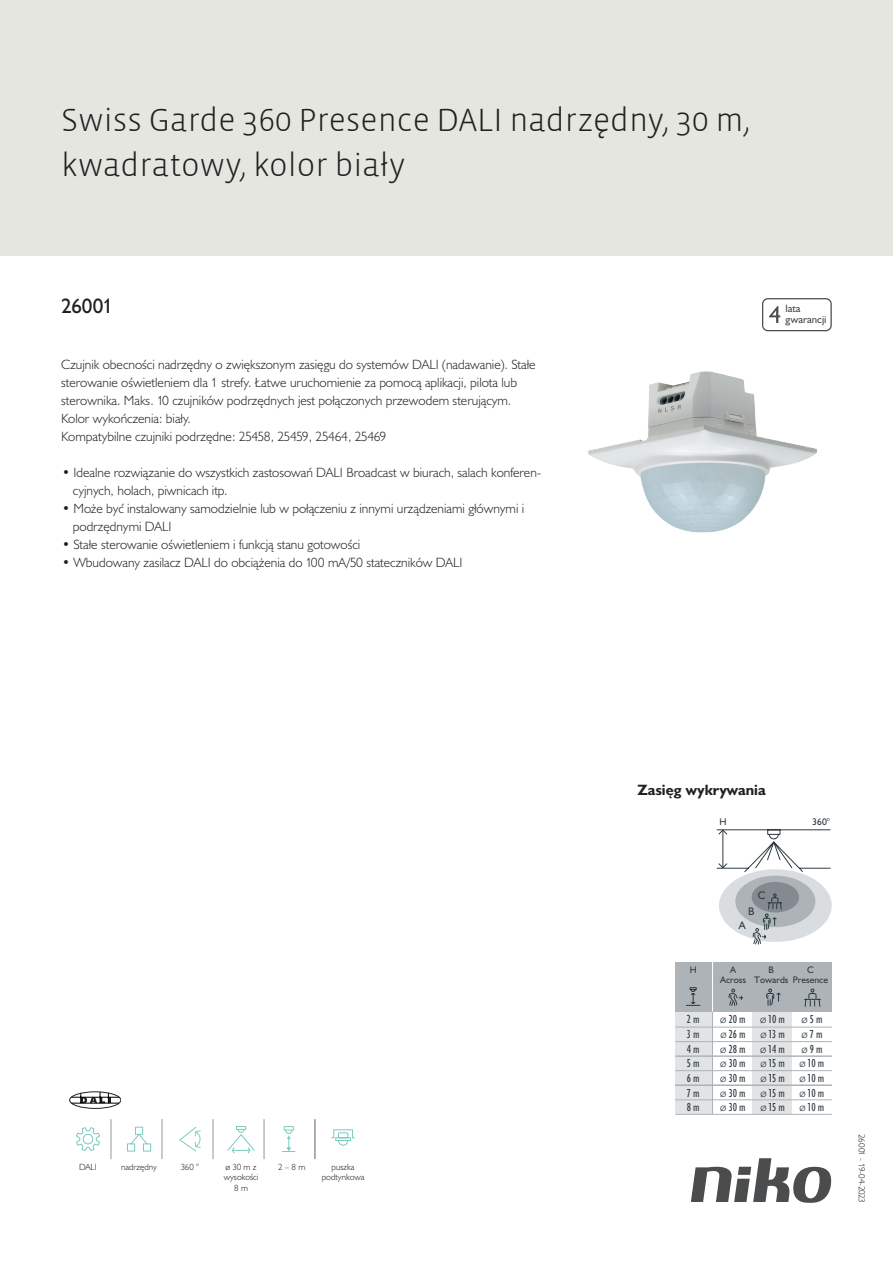
<style>
.page{position:relative;width:893px;height:1263px;background:#fff}
.page>*{position:absolute;margin:0;border:0;box-sizing:border-box;transform-origin:0 0}
.Title_datasheets{font:300 33px/45px "Vista Sans";color:#231f20}
.Article_number{font:21px "Humanist 521 BT";letter-spacing:-.015em;color:#231f20}
.Titles_parts{font:700 15px "Humanist 521 BT";color:#231f20}
.USP_bullets{font:300 13.5px/18px "Humanist 521 BT";color:#231f20}
.USPs{font:300 13.5px/18px "Humanist 521 BT";color:#231f20}
.t1{font:condensed 11.7px/15.6px "Humanist 521 BT";color:#2f3b41}
.t2{font:11.1px "Humanist 521 BT";color:#2f3b41}
.t3{font:10.8px/10.8px "Humanist 521 BT";color:#4b4c4d}
.t4{font:9.75px "Humanist 521 BT";color:#2f3b41}
.t5{font:9.6px/10.2px "Humanist 521 BT";color:#2f3b41}
.icontext{font:300 9px/10.8px "Humanist 521 BT";color:#231f20;text-align:center}
.Revision{font:300 9px "Humanist 521 BT";letter-spacing:-.03em;color:#231f20}
.s1{font-weight:300;font-stretch:normal}
</style>
<div class="page">
<svg style="left:691px;top:1158px;width:141px;height:45px"></svg>
<div style="left:0;top:0;width:893px;height:255px;background:#e6e6e0"></div>
<img style="left:588px;top:371px;width:229px;height:162px">
<svg style="left:76px;top:1127px;width:24px;height:24px"></svg>
<svg style="left:127px;top:1126px;width:25px;height:26px"></svg>
<svg style="left:179px;top:1126px;width:22px;height:26px"></svg>
<svg style="left:227px;top:1126px;width:28px;height:28px"></svg>
<svg style="left:331px;top:1129px;width:24px;height:17px"></svg>
<svg style="left:282px;top:1126px;width:14px;height:26px"></svg>
<hr style="left:314px;top:1119px;width:1px;height:40px;background:#939598">
<hr style="left:111px;top:1119px;width:1px;height:40px;background:#939598">
<hr style="left:162px;top:1119px;width:1px;height:40px;background:#939598">
<hr style="left:213px;top:1119px;width:1px;height:40px;background:#939598">
<hr style="left:264px;top:1119px;width:1px;height:40px;background:#939598">
<hr style="left:315px;top:1119px;width:1px;height:40px;background:#939598">
<div style="left:70px;top:1092px;width:51px;height:16px;border:1px solid #231f20;border-radius:50%"></div>
<hr style="left:71px;top:1103px;width:48px;height:1px;background:#000">
<svg style="left:81px;top:1092px;width:30px;height:11px"></svg>
<hr style="left:71px;top:1097px;width:48px;height:1px;background:#000">
<svg style="left:762px;top:298px;width:70px;height:33px"></svg>
<svg style="left:716px;top:829px;width:115px;height:43px"></svg>
<div style="left:719px;top:869px;width:113px;height:73px;background:#dadddf;border-radius:50%"></div>
<div style="left:735px;top:876px;width:80px;height:51px;background:#adb3b7;border-radius:50%"></div>
<div style="left:752px;top:882px;width:47px;height:30px;background:#848a90;border-radius:50%"></div>
<svg style="left:752px;top:893px;width:30px;height:51px"></svg>
<div style="left:675px;top:1011px;width:37px;height:103px;background:#e1e3e4"></div>
<div style="left:753px;top:1011px;width:39px;height:103px;background:#e1e3e4"></div>
<hr style="left:675px;top:1011px;width:157px;height:1px;background:#adb3b7">
<hr style="left:675px;top:1027px;width:157px;height:1px;background:#adb3b7">
<hr style="left:675px;top:1041px;width:157px;height:1px;background:#adb3b7">
<div style="left:675px;top:962px;width:157px;height:49px;background:#adb3b7"></div>
<svg style="left:766px;top:988px;width:15px;height:18px"></svg>
<svg style="left:686px;top:987px;width:15px;height:19px"></svg>
<hr style="left:712px;top:1009px;width:1px;height:105px;background:#adb3b7">
<svg style="left:804px;top:988px;width:17px;height:19px"></svg>
<hr style="left:712px;top:962px;width:1px;height:49px;background:#fff">
<hr style="left:675px;top:1056px;width:157px;height:1px;background:#adb3b7">
<hr style="left:675px;top:1070px;width:157px;height:1px;background:#adb3b7">
<svg style="left:728px;top:988px;width:15px;height:18px"></svg>
<hr style="left:675px;top:1085px;width:157px;height:1px;background:#adb3b7">
<hr style="left:675px;top:1099px;width:157px;height:1px;background:#adb3b7">
<hr style="left:675px;top:1114px;width:157px;height:1px;background:#adb3b7">
<p class="Title_datasheets" style="left:61px;top:98px;width:690px">Swiss Garde 360 Presence DALI nadrzędny, 30 m, kwadratowy, kolor biały</p>
<p class="Article_number" style="left:61px;top:293px;width:54px">26001</p>
<p class="t3" style="left:785px;top:303px;width:43px">lata gwarancji</p>
<p class="USPs" style="left:61px;top:355px;width:476px">Czujnik obecności nadrzędny o zwiększonym zasięgu do systemów DALI (nadawanie). Stałe sterowanie oświetleniem dla 1 strefy. Łatwe uruchomienie za pomocą aplikacji, pilota lub sterownika. Maks. 10 czujników podrzędnych jest połączonych przewodem sterującym.<br>Kolor wykończenia: biały.<br>Kompatybilne czujniki podrzędne: 25458, 25459, 25464, 25469</p>
<p class="USP_bullets" style="left:73px;top:463px;width:470px;text-indent:-11px">• Idealne rozwiązanie do wszystkich zastosowań DALI Broadcast w biurach, salach konferen&shy;cyjnych, holach, piwnicach itp.</p>
<p class="USP_bullets" style="left:73px;top:499px;width:453px;text-indent:-11px">• Może być instalowany samodzielnie lub w połączeniu z innymi urządzeniami głównymi i podrzędnymi DALI</p>
<p class="USP_bullets" style="left:62px;top:535px;width:300px">• Stałe sterowanie oświetleniem i funkcją stanu gotowości</p>
<p class="USP_bullets" style="left:62px;top:553px;width:402px">• Wbudowany zasilacz DALI do obciążenia do 100 mA/50 stateczników DALI</p>
<p class="icontext" style="left:79px;top:1161px;width:19px">DALI</p>
<p class="icontext" style="left:121px;top:1161px;width:38px">nadrzędny</p>
<p class="icontext" style="left:181px;top:1161px;width:20px">360 °</p>
<p class="icontext" style="left:224px;top:1161px;width:36px">ø 30 m z wysokości<br>8 m</p>
<p class="icontext" style="left:322px;top:1161px;width:44px">puszka podtynkowa</p>
<p class="icontext" style="left:278px;top:1161px;width:29px">2 – 8 m</p>
<p class="Titles_parts" style="left:637px;top:781px;width:130px">Zasięg wykrywania</p>
<p class="t4" style="left:719px;top:816px;width:9px">H</p>
<p class="t2" style="left:758px;top:888px;width:9px">C</p>
<p class="t2" style="left:748px;top:904px;width:8px">B</p>
<p class="t2" style="left:739px;top:918px;width:8px">A</p>
<p class="t4" style="left:812px;top:816px;width:19px">360°</p>
<p class="t5" style="left:690px;top:965px;width:8px">H</p>
<p class="t5" style="left:807px;top:965px;width:8px">C</p>
<p class="t5" style="left:720px;top:965px;width:27px;text-align:center">A<br>Across</p>
<p class="t5" style="left:754px;top:965px;width:75px;text-indent:14px">B<br>Towards Presence</p>
<p class="t1" style="left:687px;top:1011px;width:14px">2 m<br>3 m</p>
<p class="t1" style="left:720px;top:1011px;width:66px"><span class="s1">ø</span> 20 m <span class="s1">ø</span> 10 m</p>
<p class="t1" style="left:801px;top:1011px;width:23px"><span class="s1">ø</span> 5 m</p>
<p class="t1" style="left:720px;top:1027px;width:27px"><span class="s1">ø</span> 26 m</p>
<p class="t1" style="left:760px;top:1027px;width:26px"><span class="s1">ø</span> 13 m</p>
<p class="t1" style="left:801px;top:1027px;width:22px"><span class="s1">ø</span> 7 m</p>
<p class="t1" style="left:687px;top:1041px;width:14px">4 m</p>
<p class="t1" style="left:720px;top:1041px;width:66px"><span class="s1">ø</span> 28 m <span class="s1">ø</span> 14 m</p>
<p class="t1" style="left:801px;top:1041px;width:23px"><span class="s1">ø</span> 9 m</p>
<p class="t1" style="left:687px;top:1056px;width:14px">5 m</p>
<p class="t1" style="left:720px;top:1056px;width:27px"><span class="s1">ø</span> 30 m</p>
<p class="t1" style="left:760px;top:1056px;width:26px"><span class="s1">ø</span> 15 m</p>
<p class="t1" style="left:800px;top:1056px;width:26px"><span class="s1">ø</span> 10 m</p>
<p class="t1" style="left:687px;top:1070px;width:14px">6 m</p>
<p class="t1" style="left:720px;top:1070px;width:27px"><span class="s1">ø</span> 30 m</p>
<p class="t1" style="left:760px;top:1070px;width:26px"><span class="s1">ø</span> 15 m</p>
<p class="t1" style="left:800px;top:1070px;width:26px"><span class="s1">ø</span> 10 m</p>
<p class="t1" style="left:687px;top:1085px;width:14px">7 m</p>
<p class="t1" style="left:720px;top:1085px;width:27px"><span class="s1">ø</span> 30 m</p>
<p class="t1" style="left:760px;top:1085px;width:26px"><span class="s1">ø</span> 15 m</p>
<p class="t1" style="left:800px;top:1085px;width:26px"><span class="s1">ø</span> 10 m</p>
<p class="t1" style="left:687px;top:1099px;width:14px">8 m</p>
<p class="t1" style="left:720px;top:1099px;width:27px"><span class="s1">ø</span> 30 m</p>
<p class="t1" style="left:760px;top:1099px;width:66px"><span class="s1">ø</span> 15 m <span class="s1">ø</span> 10 m</p>
<p class="Revision" style="left:868px;top:1134px;width:70px;rotate:90deg">26001 - 19-04-2023</p>
</div>
